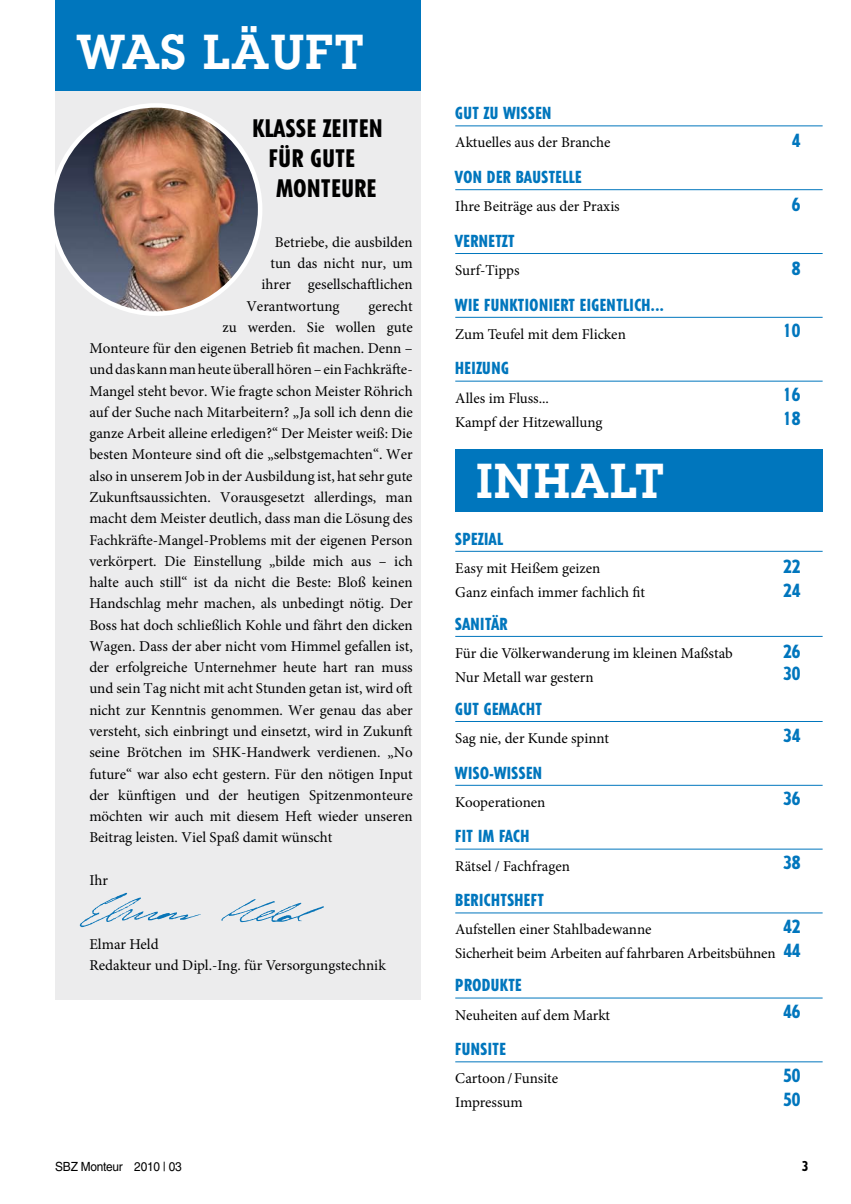
<style>
.page{position:relative;width:851px;height:1204px;background:#fff}
.page>*{position:absolute;margin:0;border:0;box-sizing:border-box;transform-origin:0 0}
.t1{font:600 48px "Lubalin Graph Std";letter-spacing:.03em;color:#fff}
.t2{font:800 condensed 24px "Tempo Std";letter-spacing:.03em;color:#000}
.t3{font:800 condensed 18px "Tempo Std";color:#0076bd}
.t4{font:800 condensed 16.5px "Tempo Std";letter-spacing:.03em;color:#0076bd}
.t5{font:15px/21.3px "Minion Pro";color:#000}
.t6{font:12.6px "Helvetica LT Std";letter-spacing:-.02em;color:#000;scale:.94 1}
.s1{font-family:"Tempo Std";font-weight:800;font-stretch:condensed;font-size:18px;color:#0076bd}
</style>
<div class="page">
<div style="left:55px;top:0;width:366px;height:999px;background:#ececed"></div>
<hr style="left:455px;top:125px;width:367px;height:1px;background:#0076bd">
<hr style="left:455px;top:189px;width:367px;height:1px;background:#0076bd">
<hr style="left:455px;top:253px;width:367px;height:1px;background:#0076bd">
<hr style="left:455px;top:317px;width:367px;height:1px;background:#0076bd">
<hr style="left:455px;top:381px;width:367px;height:1px;background:#0076bd">
<hr style="left:455px;top:551px;width:367px;height:1px;background:#0076bd">
<hr style="left:455px;top:636px;width:367px;height:1px;background:#0076bd">
<hr style="left:455px;top:721px;width:367px;height:1px;background:#0076bd">
<hr style="left:455px;top:784px;width:367px;height:1px;background:#0076bd">
<hr style="left:455px;top:848px;width:367px;height:1px;background:#0076bd">
<hr style="left:455px;top:912px;width:367px;height:1px;background:#0076bd">
<hr style="left:455px;top:997px;width:367px;height:1px;background:#0076bd">
<hr style="left:455px;top:1061px;width:367px;height:1px;background:#0076bd">
<div style="left:55px;top:0;width:366px;height:91px;background:#0076bd"></div>
<div style="left:455px;top:449px;width:367px;height:63px;background:#0076bd"></div>
<img style="left:52px;top:105px;width:208px;height:208px;border-radius:50%">
<svg style="left:80px;top:892px;width:244px;height:35px"></svg>
<h1 class="t1" style="left:77px;top:20px;width:288px">WAS LÄUFT</h1>
<h2 class="t2" style="left:252px;top:113px;width:131px">KLASSE ZEITEN</h2>
<h2 class="t2" style="left:269px;top:143px;width:87px">FÜR GUTE</h2>
<h2 class="t2" style="left:276px;top:173px;width:101px">MONTEURE</h2>
<p class="t5" style="left:275px;top:231px;width:139px">Betriebe, die ausbilden</p>
<p class="t5" style="left:270px;top:253px;width:144px">tun das nicht nur, um</p>
<p class="t5" style="left:261px;top:274px;width:153px">ihrer gesellschaftlichen</p>
<p class="t5" style="left:246px;top:295px;width:95px">Verantwortung</p>
<p class="t5" style="left:368px;top:295px;width:46px">gerecht</p>
<p class="t5" style="left:222px;top:316px;width:192px">zu werden. Sie wollen gute</p>
<p class="t5" style="left:89px;top:338px;width:325px">Monteure für den eigenen Betrieb fit machen. Denn –</p>
<p class="t5" style="left:89px;top:359px;width:325px">und das kann man heute überall hören – ein Fachkräfte-</p>
<p class="t5" style="left:89px;top:380px;width:325px">Mangel steht bevor. Wie fragte schon Meister Röhrich</p>
<p class="t5" style="left:89px;top:401px;width:325px">auf der Suche nach Mitarbeitern? „Ja soll ich denn die</p>
<p class="t5" style="left:89px;top:423px;width:325px">ganze Arbeit alleine erledigen?“ Der Meister weiß: Die</p>
<p class="t5" style="left:89px;top:444px;width:325px">besten Monteure sind oft die „selbstgemachten“. Wer</p>
<p class="t5" style="left:89px;top:465px;width:325px">also in unserem Job in der Ausbildung ist, hat sehr gute</p>
<p class="t5" style="left:89px;top:486px;width:325px">Zukunftsaussichten. Vorausgesetzt allerdings, man</p>
<p class="t5" style="left:89px;top:508px;width:325px">macht dem Meister deutlich, dass man die Lösung des</p>
<p class="t5" style="left:89px;top:529px;width:325px">Fachkräfte-Mangel-Problems mit der eigenen Person</p>
<p class="t5" style="left:89px;top:550px;width:325px">verkörpert. Die Einstellung „bilde mich aus – ich</p>
<p class="t5" style="left:89px;top:571px;width:325px">halte auch still“ ist da nicht die Beste: Bloß keinen</p>
<p class="t5" style="left:89px;top:593px;width:325px">Handschlag mehr machen, als unbedingt nötig. Der</p>
<p class="t5" style="left:89px;top:614px;width:325px">Boss hat doch schließlich Kohle und fährt den dicken</p>
<p class="t5" style="left:89px;top:635px;width:325px">Wagen. Dass der aber nicht vom Himmel gefallen ist,</p>
<p class="t5" style="left:89px;top:656px;width:325px">der erfolgreiche Unternehmer heute hart ran muss</p>
<p class="t5" style="left:89px;top:678px;width:325px">und sein Tag nicht mit acht Stunden getan ist, wird oft</p>
<p class="t5" style="left:89px;top:699px;width:325px">nicht zur Kenntnis genommen. Wer genau das aber</p>
<p class="t5" style="left:89px;top:720px;width:325px">versteht, sich einbringt und einsetzt, wird in Zukunft</p>
<p class="t5" style="left:89px;top:741px;width:325px">seine Brötchen im SHK-Handwerk verdienen. „No</p>
<p class="t5" style="left:89px;top:763px;width:325px">future“ war also echt gestern. Für den nötigen Input</p>
<p class="t5" style="left:89px;top:784px;width:325px">der künftigen und der heutigen Spitzenmonteure</p>
<p class="t5" style="left:89px;top:805px;width:325px">möchten wir auch mit diesem Heft wieder unseren</p>
<p class="t5" style="left:89px;top:827px;width:244px">Beitrag leisten. Viel Spaß damit wünscht</p>
<p class="t5" style="left:89px;top:869px;width:20px">Ihr</p>
<p class="t5" style="left:89px;top:933px;width:298px">Elmar Held<br>Redakteur und Dipl.-Ing. für Versorgungstechnik</p>
<p class="t6" style="left:55px;top:1158px;width:136px">SBZ Monteur 2010 | 03</p>
<p class="t4" style="left:455px;top:103px;width:98px">GUT ZU WISSEN</p>
<p class="t5" style="left:455px;top:132px;width:157px">Aktuelles aus der Branche</p>
<p class="t3" style="left:791px;top:129px;width:10px">4</p>
<p class="t4" style="left:455px;top:166px;width:128px">VON DER BAUSTELLE</p>
<p class="t5" style="left:455px;top:196px;width:166px">Ihre Beiträge aus der Praxis</p>
<p class="t3" style="left:791px;top:193px;width:10px">6</p>
<p class="t4" style="left:455px;top:230px;width:61px">VERNETZT</p>
<p class="t5" style="left:455px;top:259px;width:66px">Surf-Tipps</p>
<p class="t3" style="left:791px;top:257px;width:10px">8</p>
<p class="t4" style="left:455px;top:294px;width:210px">WIE FUNKTIONIERT EIGENTLICH...</p>
<p class="t5" style="left:455px;top:323px;width:172px">Zum Teufel mit dem Flicken</p>
<p class="t3" style="left:783px;top:319px;width:19px">10</p>
<p class="t4" style="left:455px;top:358px;width:55px">HEIZUNG</p>
<p class="t5" style="left:455px;top:387px;width:95px">Alles im Fluss...</p>
<p class="t3" style="left:783px;top:383px;width:19px">16</p>
<p class="t5" style="left:455px;top:411px;width:149px">Kampf der Hitzewallung</p>
<p class="t3" style="left:783px;top:407px;width:19px">18</p>
<h1 class="t1" style="left:476px;top:449px;width:189px">INHALT</h1>
<p class="t4" style="left:455px;top:528px;width:49px">SPEZIAL</p>
<p class="t5" style="left:455px;top:557px;width:147px">Easy mit Heißem geizen</p>
<p class="t3" style="left:783px;top:555px;width:19px">22</p>
<p class="t5" style="left:455px;top:581px;width:191px">Ganz einfach immer fachlich fit</p>
<p class="t3" style="left:783px;top:579px;width:19px">24</p>
<p class="t4" style="left:455px;top:613px;width:54px">SANITÄR</p>
<p class="t5" style="left:455px;top:642px;width:279px">Für die Völkerwanderung im kleinen Maßstab</p>
<p class="t3" style="left:783px;top:640px;width:19px">26</p>
<p class="t5" style="left:455px;top:666px;width:140px">Nur Metall war gestern</p>
<p class="t3" style="left:783px;top:662px;width:19px">30</p>
<p class="t4" style="left:455px;top:698px;width:88px">GUT GEMACHT</p>
<p class="t5" style="left:455px;top:727px;width:155px">Sag nie, der Kunde spinnt</p>
<p class="t3" style="left:783px;top:723px;width:19px">34</p>
<p class="t4" style="left:455px;top:762px;width:88px">WISO-WISSEN</p>
<p class="t5" style="left:455px;top:791px;width:92px">Kooperationen</p>
<p class="t3" style="left:783px;top:787px;width:19px">36</p>
<p class="t4" style="left:455px;top:825px;width:75px">FIT IM FACH</p>
<p class="t5" style="left:455px;top:855px;width:116px">Rätsel / Fachfragen</p>
<p class="t3" style="left:783px;top:851px;width:19px">38</p>
<p class="t4" style="left:455px;top:889px;width:90px">BERICHTSHEFT</p>
<p class="t5" style="left:455px;top:919px;width:198px">Aufstellen einer Stahlbadewanne</p>
<p class="t3" style="left:783px;top:915px;width:19px">42</p>
<p class="t5" style="left:455px;top:943px;width:347px">Sicherheit beim Arbeiten auf fahrbaren Arbeitsbühnen <span class="s1">44</span></p>
<p class="t4" style="left:455px;top:974px;width:68px">PRODUKTE</p>
<p class="t5" style="left:455px;top:1004px;width:156px">Neuheiten auf dem Markt</p>
<p class="t3" style="left:783px;top:1000px;width:19px">46</p>
<p class="t4" style="left:455px;top:1038px;width:52px">FUNSITE</p>
<p class="t5" style="left:455px;top:1067px;width:104px">Cartoon/Funsite</p>
<p class="t3" style="left:783px;top:1063px;width:19px">50</p>
<p class="t5" style="left:455px;top:1091px;width:69px">Impressum</p>
<p class="t3" style="left:783px;top:1087px;width:19px">50</p>
</div>
